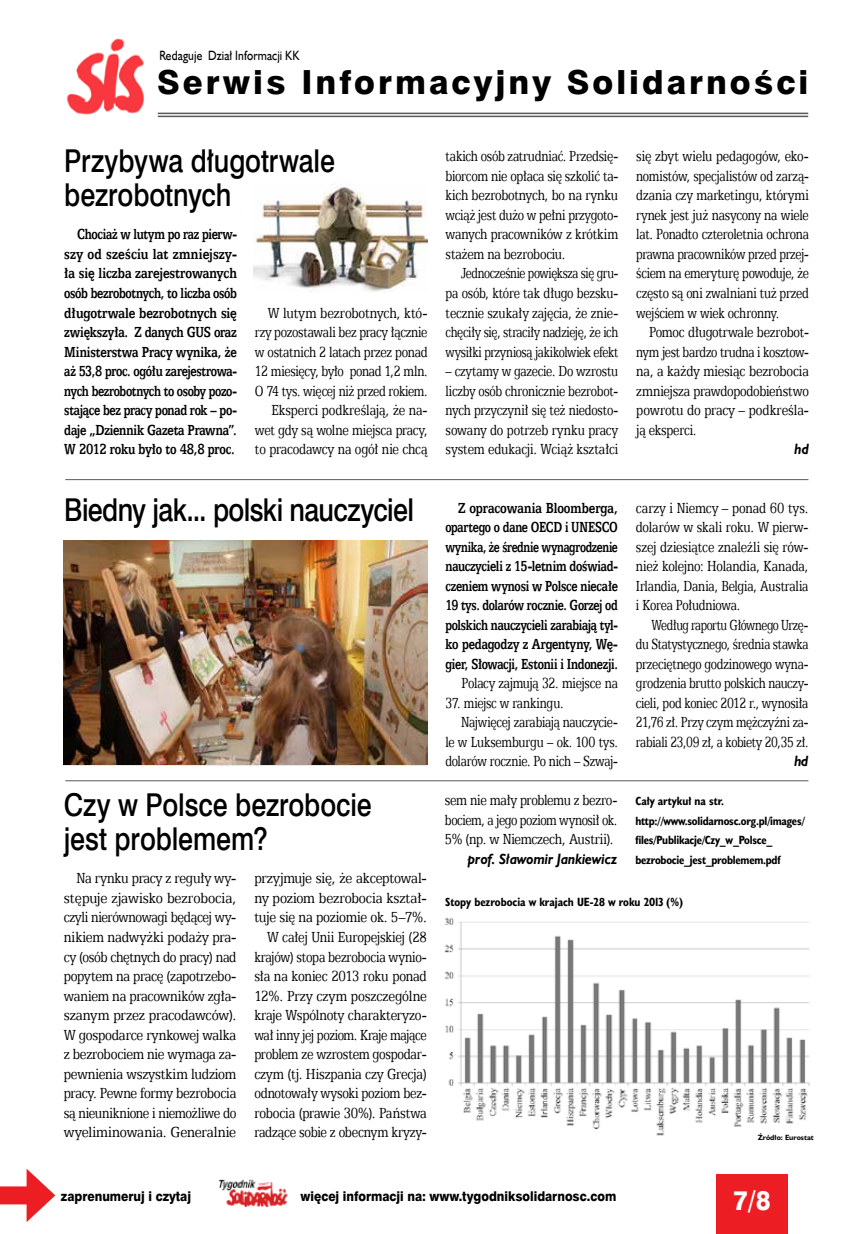
<style>
.page{position:relative;width:851px;height:1234px;background:#fff}
.page>*{position:absolute;margin:0;border:0;box-sizing:border-box;transform-origin:0 0}
.t1{font:33.3px "Swis 721 Hv EU";letter-spacing:.09em;color:#000}
.t2{font:31.5px/34.5px "Swis 721 Md EU";letter-spacing:-.005em;color:#000;scale:.85 1}
.t3{font:31.5px "Swis 721 Md EU";letter-spacing:-.025em;color:#000;scale:.85 1}
.t4{font:27px "Swis 721 Hv EU";color:#fff;scale:.9 1}
.t5{font:16.5px/19.5px "Egyptian 505 EU";letter-spacing:-.02em;color:#000;text-align:justify;scale:.79 1}
.t6{font:16.5px/19.5px "Egyptian 505 EU";letter-spacing:-.02em;color:#000;text-align:right;scale:.84 1}
.t7{font:16.5px/19.5px "Egyptian 505 EU";letter-spacing:-.02em;color:#000;text-align:justify;scale:.82 1}
.t8{font:700 16.5px/19.5px "Egyptian 505 EU";letter-spacing:-.02em;color:#000;text-align:justify;scale:.76 1}
.t9{font:700 16.5px/19.5px "Egyptian 505 EU";letter-spacing:-.02em;color:#000;text-align:justify;scale:.8 1}
.t10{font:16.5px/19.5px "Egyptian 505 EU";letter-spacing:-.02em;color:#000;text-align:justify;scale:.76 1}
.t11{font:16.5px/19.5px "Egyptian 505 EU";letter-spacing:-.02em;color:#000;text-align:right;scale:.81 1}
.t12{font:16.5px/19.5px "Egyptian 505 EU";letter-spacing:-.02em;color:#000;text-align:justify;scale:.72 1}
.t13{font:16.5px/19.5px "Egyptian 505 EU";letter-spacing:-.02em;color:#000;text-align:justify;scale:.77 1}
.t14{font:16.5px/19.5px "Egyptian 505 EU";letter-spacing:-.02em;color:#000;text-align:justify;scale:.73 1}
.t15{font:16.5px/19.5px "Egyptian 505 EU";letter-spacing:-.02em;color:#000;text-align:justify;scale:.78 1}
.t16{font:16.5px "Egyptian 505 EU";letter-spacing:-.02em;color:#000;scale:.75 1}
.t17{font:italic 700 15px "Humanst 521 EU";color:#000;scale:.9 1}
.t18{font:13.5px "Swis 721 Hv EU";color:#000;scale:.9 1}
.t19{font:13.5px "Humanst 521 EU";letter-spacing:.015em;color:#000;scale:.85 1}
.t20{font:700 12px/19.5px "Humanst 521 Cn EU";letter-spacing:-.02em;color:#000}
.t21{font:700 12px "Humanst 521 Cn EU";color:#000}
.t22{font:700 7.5px "Humanst 521 EU";color:#000}
</style>
<div class="page">
<div style="left:716px;top:1174px;width:72px;height:59px;background:#ed1d24"></div>
<img style="left:219px;top:1179px;width:69px;height:27px">
<div style="left:0;top:1186px;width:38px;height:18px;background:#ed1d24"></div>
<svg style="left:27px;top:1169px;width:28px;height:52px"></svg>
<img style="left:66px;top:38px;width:78px;height:77px">
<hr style="left:158px;top:113px;width:650px;height:1px;background:#58595b">
<hr style="left:158px;top:116px;width:650px;height:1px;background:#58595b">
<hr style="left:65px;top:479px;width:743px;height:1px;background:#58595b">
<hr style="left:65px;top:780px;width:743px;height:1px;background:#58595b">
<img style="left:254px;top:184px;width:173px;height:108px">
<img style="left:64px;top:540px;width:363px;height:224px">
<img style="left:444px;top:917px;width:366px;height:219px">
<p class="t19" style="left:159px;top:47px;width:166px">Redaguje Dział Informacji KK</p>
<h1 class="t1" style="left:157px;top:62px;width:652px">Serwis Informacyjny Solidarności</h1>
<h2 class="t2" style="left:64px;top:145px;width:320px">Przybywa długotrwale bezrobotnych</h2>
<p class="t8" style="left:64px;top:224px;width:229px;text-indent:13px">Chociaż w lutym po raz pierw&shy;szy od sześciu lat zmniejszy&shy;ła się liczba zarejestrowanych osób bezrobotnych, to liczba osób długotrwale bezrobotnych się zwiększyła. Z danych GUS oraz Ministerstwa Pracy wynika, że aż 53,8 proc. ogółu zarejestrowa&shy;nych bezrobotnych to osoby pozo&shy;stające bez pracy ponad rok – po&shy;daje „Dziennik Gazeta Prawna”.<br>W 2012 roku było to 48,8 proc.</p>
<p class="t11" style="left:255px;top:302px;width:215px">W lutym bezrobotnych, któ&shy;rzy pozostawali bez pracy łącznie w ostatnich 2 latach przez ponad<br>12 miesięcy, było ponad 1,2 mln.<br>O 74 tys. więcej niż przed rokiem.<br>Eksperci podkreślają, że na&shy;wet gdy są wolne miejsca pracy, to pracodawcy na ogół nie chcą</p>
<p class="t13" style="left:445px;top:146px;width:226px">takich osób zatrudniać. Przedsię&shy;biorcom nie opłaca się szkolić ta&shy;kich bezrobotnych, bo na rynku wciąż jest dużo w pełni przygoto&shy;wanych pracowników z krótkim stażem na bezrobociu.</p>
<p class="t14" style="left:445px;top:263px;width:238px;text-indent:16px">Jednocześnie powiększa się gru&shy;pa osób, które tak długo bezsku&shy;tecznie szukały zajęcia, że znie&shy;chęciły się, straciły nadzieję, że ich wysiłki przyniosą jakikolwiek efekt</p>
<p class="t10" style="left:445px;top:361px;width:229px">– czytamy w gazecie. Do wzrostu liczby osób chronicznie bezrobot&shy;nych przyczynił się też niedosto&shy;sowany do potrzeb rynku pracy system edukacji. Wciąż kształci</p>
<h2 class="t3" style="left:64px;top:490px;width:413px">Biedny jak... polski nauczyciel</h2>
<p class="t9" style="left:445px;top:497px;width:217px;text-indent:13px">Z opracowania Bloomberga, opartego o dane OECD i UNESCO wynika, że średnie wynagrodzenie nauczycieli z 15-letnim doświad&shy;czeniem wynosi w Polsce niecałe 19 tys. dolarów rocznie. Gorzej od polskich nauczycieli zarabiają tyl&shy;ko pedagodzy z Argentyny, Wę&shy;gier, Słowacji, Estonii i Indonezji.</p>
<p class="t10" style="left:461px;top:673px;width:207px">Polacy zajmują 32. miejsce na</p>
<p class="t10" style="left:445px;top:692px;width:157px">37. miejsc w rankingu.</p>
<p class="t16" style="left:461px;top:712px;width:210px">Najwięcej zarabiają nauczycie-</p>
<p class="t10" style="left:445px;top:731px;width:228px">le w Luksemburgu – ok. 100 tys.</p>
<p class="t10" style="left:445px;top:751px;width:228px">dolarów rocznie. Po nich – Szwaj-</p>
<p class="t5" style="left:636px;top:146px;width:220px">się zbyt wielu pedagogów, eko&shy;nomistów, specjalistów od zarzą&shy;dzania czy marketingu, którymi rynek jest już nasycony na wiele lat. Ponadto czteroletnia ochrona prawna pracowników przed przej&shy;ściem na emeryturę powoduje, że często są oni zwalniani tuż przed wejściem w wiek ochronny.</p>
<p class="t15" style="left:636px;top:322px;width:223px;text-indent:13px">Pomoc długotrwale bezrobot&shy;nym jest bardzo trudna i kosztow&shy;na, a każdy miesiąc bezrobocia zmniejsza prawdopodobieństwo powrotu do pracy – podkreśla&shy;ją eksperci.</p>
<p class="t17" style="left:794px;top:439px;width:17px">hd</p>
<p class="t5" style="left:635px;top:497px;width:220px">carzy i Niemcy – ponad 60 tys. dolarów w skali roku. W pierw&shy;szej dziesiątce znaleźli się rów&shy;nież kolejno: Holandia, Kanada, Irlandia, Dania, Belgia, Australia i Korea Południowa.</p>
<p class="t12" style="left:635px;top:614px;width:241px;text-indent:16px">Według raportu Głównego Urzę&shy;du Statystycznego, średnia stawka przeciętnego godzinowego wyna&shy;grodzenia brutto polskich nauczy&shy;cieli, pod koniec 2012 r., wynosiła 21,76 zł. Przy czym mężczyźni za&shy;rabiali 23,09 zł, a kobiety 20,35 zł.</p>
<p class="t17" style="left:794px;top:751px;width:17px">hd</p>
<h2 class="t2" style="left:64px;top:789px;width:364px">Czy w Polsce bezrobocie jest problemem?</h2>
<p class="t7" style="left:64px;top:868px;width:212px;text-indent:13px">Na rynku pracy z reguły wy&shy;stępuje zjawisko bezrobocia, czyli nierównowagi będącej wy&shy;nikiem nadwyżki podaży pra&shy;cy (osób chętnych do pracy) nad popytem na pracę (zapotrzebo&shy;waniem na pracowników zgła&shy;szanym przez pracodawców).<br>W gospodarce rynkowej walka z bezrobociem nie wymaga za&shy;pewnienia wszystkim ludziom pracy. Pewne formy bezrobocia są nieuniknione i niemożliwe do wyeliminowania. Generalnie</p>
<p class="t6" style="left:254px;top:868px;width:207px">przyjmuje się, że akceptowal&shy;ny poziom bezrobocia kształ&shy;tuje się na poziomie ok. 5–7%.<br>W całej Unii Europejskiej (28 krajów) stopa bezrobocia wynio&shy;sła na koniec 2013 roku ponad<br>12%. Przy czym poszczególne kraje Wspólnoty charakteryzo&shy;wał inny jej poziom. Kraje mające problem ze wzrostem gospodar&shy;czym (tj. Hiszpania czy Grecja) odnotowały wysoki poziom bez&shy;robocia (prawie 30%). Państwa radzące sobie z obecnym kryzy-</p>
<p class="t5" style="left:445px;top:790px;width:220px">sem nie mały problemu z bezro&shy;bociem, a jego poziom wynosił ok.<br>5% (np. w Niemczech, Austrii).</p>
<p class="t17" style="left:468px;top:849px;width:167px">prof. Sławomir Jankiewicz</p>
<p class="t20" style="left:635px;top:791px;width:171px">Cały artykuł na str. http://www.solidarnosc.org.pl/images/ files/Publikacje/Czy_w_Polsce_ bezrobocie_jest_problemem.pdf</p>
<p class="t21" style="left:445px;top:894px;width:239px">Stopy bezrobocia w krajach UE-28 w roku 2013 (%)</p>
<p class="t22" style="left:757px;top:1131px;width:58px">Źródło: Eurostat</p>
<p class="t18" style="left:61px;top:1187px;width:146px">zaprenumeruj i czytaj</p>
<p class="t18" style="left:300px;top:1187px;width:352px">więcej informacji na: www.tygodniksolidarnosc.com</p>
<h3 class="t4" style="left:733px;top:1183px;width:42px">7/8</h3>
</div>
